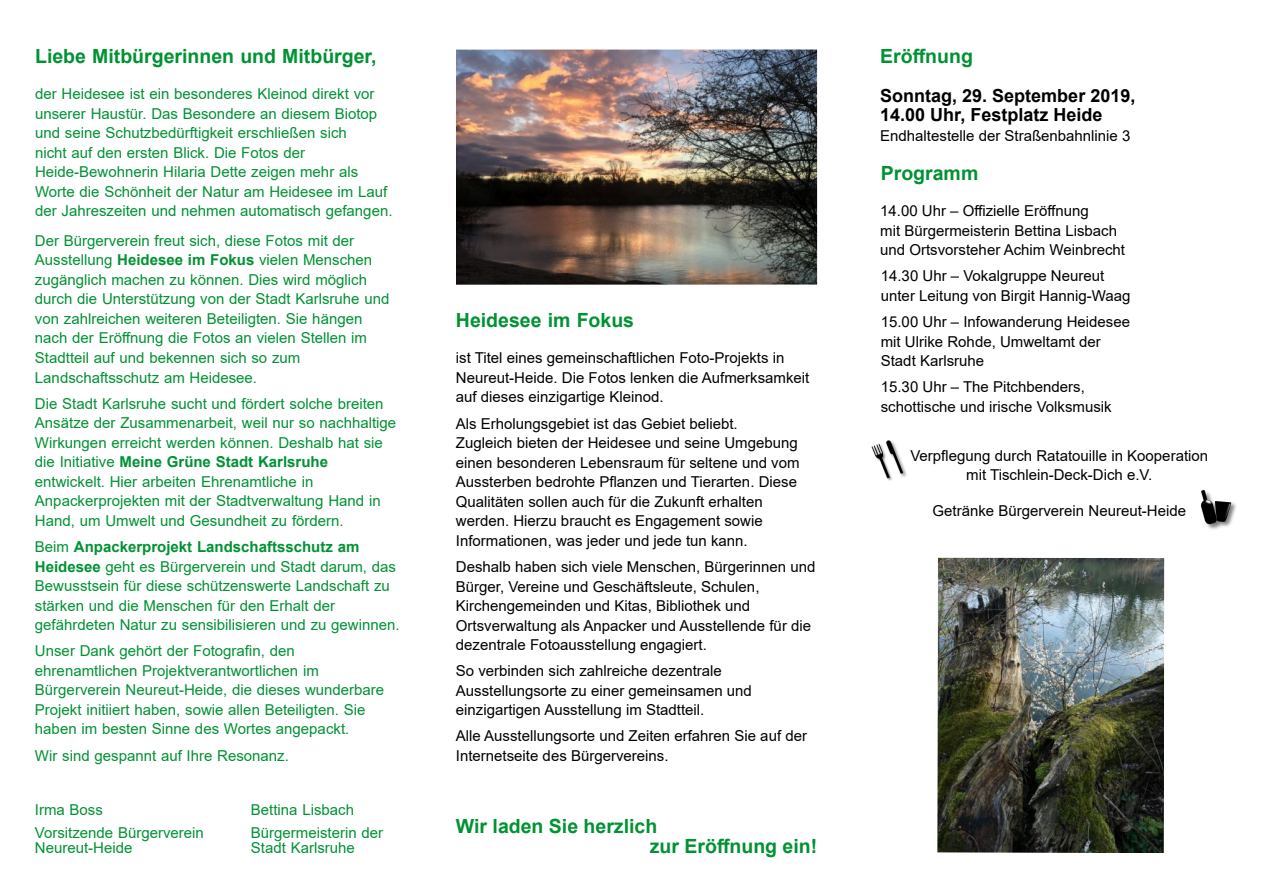
<style>
.page{position:relative;width:1263px;height:894px;background:#fff}
.page>*{position:absolute;margin:0;border:0;box-sizing:border-box;transform-origin:0 0}
.t1{font:700 19.5px/19.5px "Arial";color:#009233}
.t2{font:700 18px/19.5px "Arial";color:#000}
.t3{font:15px/19.5px "Arial";color:#009233}
.t4{font:15px/19.5px "Arial";color:#000}
.s1{font-weight:700}
</style>
<div class="page">
<img style="left:1200px;top:490px;width:36px;height:40px">
<svg style="left:1215px;top:501px;width:16px;height:21px"></svg>
<img style="left:1224px;top:503px;width:6px;height:16px">
<img style="left:871px;top:440px;width:36px;height:41px">
<img style="left:456px;top:49px;width:361px;height:236px">
<img style="left:937px;top:557px;width:227px;height:295px">
<h1 class="t1" style="left:35px;top:48px;width:343px">Liebe Mitbürgerinnen und Mitbürger,</h1>
<p class="t3" style="left:35px;top:86px;width:359px">der Heidesee ist ein besonderes Kleinod direkt vor unserer Haustür. Das Besondere an diesem Biotop und seine Schutzbedürftigkeit erschließen sich<br>nicht auf den ersten Blick. Die Fotos der Heide-Bewohnerin Hilaria Dette zeigen mehr als Worte die Schönheit der Natur am Heidesee im Lauf der Jahreszeiten und nehmen automatisch gefangen.</p>
<p class="t3" style="left:35px;top:232px;width:356px">Der Bürgerverein freut sich, diese Fotos mit der Ausstellung <span class="s1">Heidesee im Fokus</span> vielen Menschen zugänglich machen zu können. Dies wird möglich durch die Unterstützung von der Stadt Karlsruhe und von zahlreichen weiteren Beteiligten. Sie hängen nach der Eröffnung die Fotos an vielen Stellen im Stadtteil auf und bekennen sich so zum Landschaftsschutz am Heidesee.</p>
<p class="t3" style="left:35px;top:395px;width:363px">Die Stadt Karlsruhe sucht und fördert solche breiten Ansätze der Zusammenarbeit, weil nur so nachhaltige Wirkungen erreicht werden können. Deshalb hat sie die Initiative <span class="s1">Meine Grüne Stadt Karlsruhe </span>entwickelt. Hier arbeiten Ehrenamtliche in Anpackerprojekten mit der Stadtverwaltung Hand in Hand, um Umwelt und Gesundheit zu fördern.</p>
<p class="t3" style="left:35px;top:538px;width:366px">Beim <span class="s1">Anpackerprojekt Landschaftsschutz am Heidesee</span> geht es Bürgerverein und Stadt darum, das Bewusstsein für diese schützenswerte Landschaft zu stärken und die Menschen für den Erhalt der gefährdeten Natur zu sensibilisieren und zu gewinnen.</p>
<p class="t3" style="left:35px;top:642px;width:351px">Unser Dank gehört der Fotografin, den ehrenamtlichen Projektverantwortlichen im Bürgerverein Neureut-Heide, die dieses wunderbare Projekt initiiert haben, sowie allen Beteiligten. Sie haben im besten Sinne des Wortes angepackt.</p>
<p class="t3" style="left:35px;top:746px;width:255px">Wir sind gespannt auf Ihre Resonanz.</p>
<p class="t3" style="left:35px;top:801px;width:70px">Irma Boss</p>
<p class="t3" style="left:251px;top:801px;width:105px">Bettina Lisbach</p>
<p class="t3" style="left:35px;top:824px;width:171px">Vorsitzende Bürgerverein</p>
<p class="t3" style="left:251px;top:824px;width:134px">Bürgermeisterin der</p>
<p class="t3" style="left:35px;top:838px;width:99px">Neureut-Heide</p>
<p class="t3" style="left:251px;top:838px;width:105px">Stadt Karlsruhe</p>
<h1 class="t1" style="left:456px;top:312px;width:180px">Heidesee im Fokus</h1>
<p class="t4" style="left:456px;top:349px;width:355px">ist Titel eines gemeinschaftlichen Foto-Projekts in<br>Neureut-Heide. Die Fotos lenken die Aufmerksamkeit auf dieses einzigartige Kleinod.</p>
<p class="t4" style="left:456px;top:415px;width:345px">Als Erholungsgebiet ist das Gebiet beliebt.<br>Zugleich bieten der Heidesee und seine Umgebung einen besonderen Lebensraum für seltene und vom Aussterben bedrohte Pflanzen und Tierarten. Diese Qualitäten sollen auch für die Zukunft erhalten werden. Hierzu braucht es Engagement sowie Informationen, was jeder und jede tun kann.</p>
<p class="t4" style="left:456px;top:558px;width:361px">Deshalb haben sich viele Menschen, Bürgerinnen und Bürger, Vereine und Geschäftsleute, Schulen, Kirchengemeinden und Kitas, Bibliothek und Ortsverwaltung als Anpacker und Ausstellende für die dezentrale Fotoausstellung engagiert.</p>
<p class="t4" style="left:456px;top:662px;width:298px">So verbinden sich zahlreiche dezentrale<br>Ausstellungsorte zu einer gemeinsamen und einzigartigen Ausstellung im Stadtteil.</p>
<p class="t4" style="left:456px;top:727px;width:353px">Alle Ausstellungsorte und Zeiten erfahren Sie auf der<br>Internetseite des Bürgervereins.</p>
<h1 class="t1" style="left:650px;top:818px;width:169px;text-indent:-194px">Wir laden Sie herzlich<br>zur Eröffnung ein!</h1>
<h1 class="t1" style="left:880px;top:48px;width:94px">Eröffnung</h1>
<p class="t2" style="left:880px;top:87px;width:257px">Sonntag, 29. September 2019,<br>14.00 Uhr, Festplatz Heide</p>
<p class="t4" style="left:880px;top:127px;width:252px">Endhaltestelle der Straßenbahnlinie 3</p>
<h1 class="t1" style="left:881px;top:165px;width:99px">Programm</h1>
<p class="t4" style="left:880px;top:202px;width:246px">14.00 Uhr – Offizielle Eröffnung<br>mit Bürgermeisterin Bettina Lisbach und Ortsvorsteher Achim Weinbrecht</p>
<p class="t4" style="left:881px;top:267px;width:251px">14.30 Uhr – Vokalgruppe Neureut unter Leitung von Birgit Hannig-Waag</p>
<p class="t4" style="left:881px;top:313px;width:251px">15.00 Uhr – Infowanderung Heidesee mit Ulrike Rohde, Umweltamt der<br>Stadt Karlsruhe</p>
<p class="t4" style="left:881px;top:378px;width:232px">15.30 Uhr – The Pitchbenders, schottische und irische Volksmusik</p>
<p class="t4" style="left:910px;top:447px;width:299px;text-align:center">Verpflegung durch Ratatouille in Kooperation mit Tischlein-Deck-Dich e.V.</p>
<p class="t4" style="left:932px;top:502px;width:255px">Getränke Bürgerverein Neureut-Heide</p>
</div>
